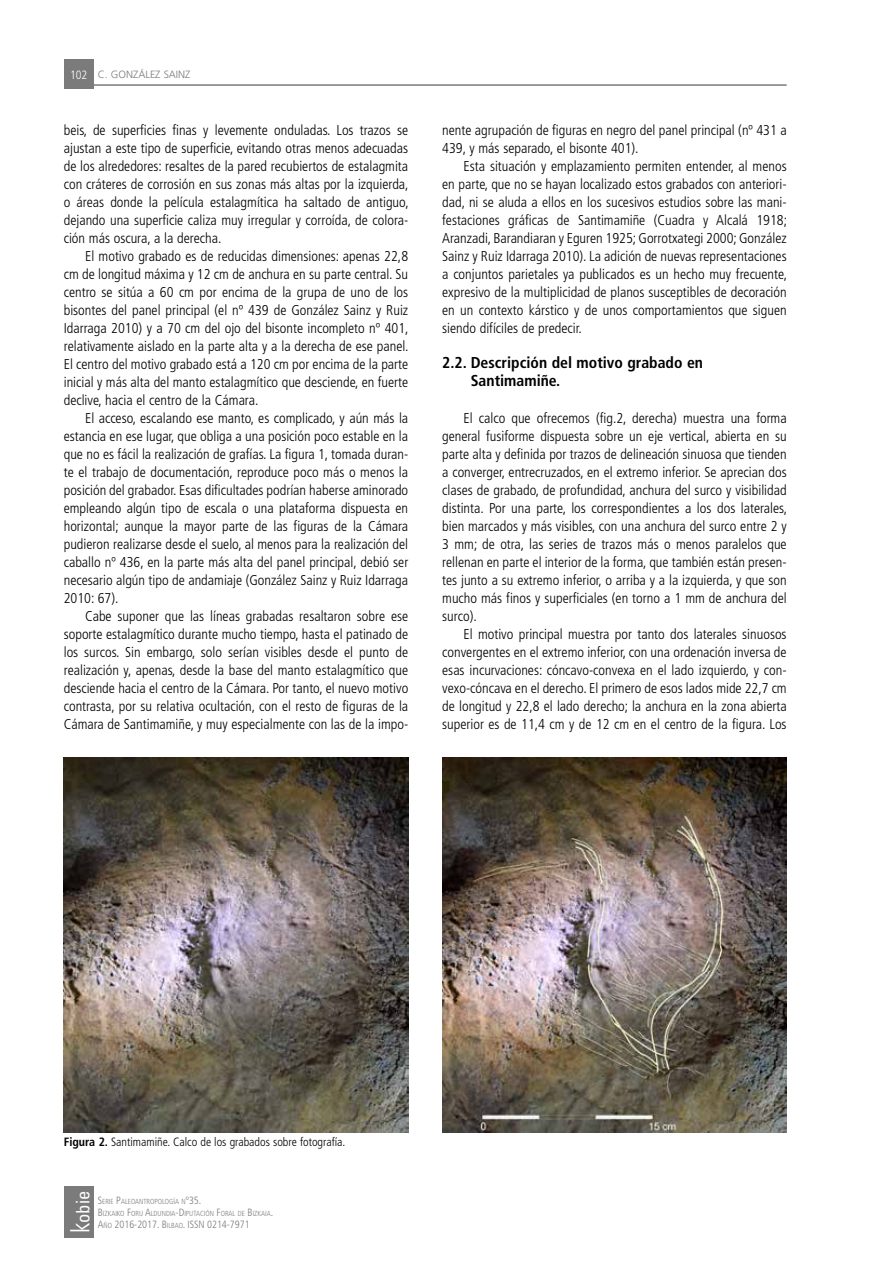
<style>
.page{position:relative;width:893px;height:1263px;background:#fff}
.page>*{position:absolute;margin:0;border:0;box-sizing:border-box;transform-origin:0 0}
.t1{font:300 condensed 26.55px "Univers";color:#fff}
.t2{font:condensed 18.6px "Univers";color:#fff}
.t3{font:700 condensed 15.75px/18px "Frutiger";color:#000}
.t4{font:300 condensed 14.25px/18px "Frutiger";color:#000;text-align:justify}
.t5{font:300 condensed 12px "Frutiger";color:#000}
.t6{font:300 condensed 10.5px "Frutiger";color:#7c7b7b}
.t7{font:300 10.5px "Frutiger";color:#7c7b7b}
.t8{font:300 condensed 7.35px/12px "Frutiger";color:#7c7b7b}
.s1{font-stretch:condensed;font-size:12px;color:#fff}
.s2{font-weight:700}
.s3{font-size:10.5px}
.s4{font-size:7.35px}
</style>
<div class="page">
<div style="left:64px;top:60px;width:30px;height:29px;background:#7c7b7b"></div>
<div style="left:64px;top:1186px;width:30px;height:51px;background:#7c7b7b"></div>
<hr style="left:94px;top:84px;width:693px;height:2px;background:#7c7b7b">
<img style="left:442px;top:757px;width:345px;height:376px">
<img style="left:64px;top:757px;width:344px;height:376px">
<p class="t7" style="left:70px;top:69px;width:122px"><span class="s1">102</span> C. GONZÁLEZ SAINZ</p>
<p class="t4" style="left:64px;top:121px;width:346px">beis, de superficies finas y levemente onduladas. Los trazos se ajustan a este tipo de superficie, evitando otras menos adecuadas de los alrededores: resaltes de la pared recubiertos de estalagmita con cráteres de corrosión en sus zonas más altas por la izquierda, o áreas donde la película estalagmítica ha saltado de antiguo, dejando una superficie caliza muy irregular y corroída, de colora&shy;ción más oscura, a la derecha.</p>
<p class="t4" style="left:64px;top:247px;width:346px;text-indent:21px">El motivo grabado es de reducidas dimensiones: apenas 22,8 cm de longitud máxima y 12 cm de anchura en su parte central. Su centro se sitúa a 60 cm por encima de la grupa de uno de los bisontes del panel principal (el nº 439 de González Sainz y Ruiz Idarraga 2010) y a 70 cm del ojo del bisonte incompleto nº 401, relativamente aislado en la parte alta y a la derecha de ese panel.<br>El centro del motivo grabado está a 120 cm por encima de la parte inicial y más alta del manto estalagmítico que desciende, en fuerte declive, hacia el centro de la Cámara.</p>
<p class="t4" style="left:64px;top:409px;width:346px;text-indent:21px">El acceso, escalando ese manto, es complicado, y aún más la estancia en ese lugar, que obliga a una posición poco estable en la que no es fácil la realización de grafías. La figura 1, tomada duran&shy;te el trabajo de documentación, reproduce poco más o menos la posición del grabador. Esas dificultades podrían haberse aminorado empleando algún tipo de escala o una plataforma dispuesta en horizontal; aunque la mayor parte de las figuras de la Cámara pudieron realizarse desde el suelo, al menos para la realización del caballo nº 436, en la parte más alta del panel principal, debió ser necesario algún tipo de andamiaje (González Sainz y Ruiz Idarraga 2010: 67).</p>
<p class="t4" style="left:64px;top:607px;width:346px;text-indent:21px">Cabe suponer que las líneas grabadas resaltaron sobre ese soporte estalagmítico durante mucho tiempo, hasta el patinado de los surcos. Sin embargo, solo serían visibles desde el punto de realización y, apenas, desde la base del manto estalagmítico que desciende hacia el centro de la Cámara. Por tanto, el nuevo motivo contrasta, por su relativa ocultación, con el resto de figuras de la Cámara de Santimamiñe, y muy especialmente con las de la impo-</p>
<p class="t4" style="left:442px;top:121px;width:346px">nente agrupación de figuras en negro del panel principal (nº 431 a<br>439, y más separado, el bisonte 401).</p>
<p class="t4" style="left:442px;top:157px;width:346px;text-indent:21px">Esta situación y emplazamiento permiten entender, al menos en parte, que no se hayan localizado estos grabados con anteriori&shy;dad, ni se aluda a ellos en los sucesivos estudios sobre las mani&shy;festaciones gráficas de Santimamiñe (Cuadra y Alcalá 1918; Aranzadi, Barandiaran y Eguren 1925; Gorrotxategi 2000; González Sainz y Ruiz Idarraga 2010). La adición de nuevas representaciones a conjuntos parietales ya publicados es un hecho muy frecuente, expresivo de la multiplicidad de planos susceptibles de decoración en un contexto kárstico y de unos comportamientos que siguen siendo difíciles de predecir.</p>
<p class="t3" style="left:471px;top:354px;width:234px;text-indent:-28px">2.2. Descripción del motivo grabado en<br>Santimamiñe.</p>
<p class="t4" style="left:442px;top:409px;width:346px;text-indent:21px">El calco que ofrecemos (fig.2, derecha) muestra una forma general fusiforme dispuesta sobre un eje vertical, abierta en su parte alta y definida por trazos de delineación sinuosa que tienden a converger, entrecruzados, en el extremo inferior. Se aprecian dos clases de grabado, de profundidad, anchura del surco y visibilidad distinta. Por una parte, los correspondientes a los dos laterales, bien marcados y más visibles, con una anchura del surco entre 2 y 3 mm; de otra, las series de trazos más o menos paralelos que rellenan en parte el interior de la forma, que también están presen&shy;tes junto a su extremo inferior, o arriba y a la izquierda, y que son mucho más finos y superficiales (en torno a 1 mm de anchura del surco).</p>
<p class="t4" style="left:442px;top:625px;width:346px;text-indent:21px">El motivo principal muestra por tanto dos laterales sinuosos convergentes en el extremo inferior, con una ordenación inversa de esas incurvaciones: cóncavo-convexa en el lado izquierdo, y con&shy;vexo-cóncava en el derecho. El primero de esos lados mide 22,7 cm de longitud y 22,8 el lado derecho; la anchura en la zona abierta superior es de 11,4 cm y de 12 cm en el centro de la figura. Los</p>
<p class="t5" style="left:64px;top:1135px;width:283px"><span class="s2">Figura 2.</span> Santimamiñe. Calco de los grabados sobre fotografía.</p>
<h2 class="t2" style="left:71px;top:1223px;width:33px;rotate:-90deg">obie</h2>
<p class="t8" style="left:98px;top:1195px;width:177px"><span class="s3">S</span>ERIE <span class="s3">P</span>ALEOANTROPOLOGÍA N<span class="s3">º35.<br>B</span>IZKAIKO <span class="s3">F</span>ORU <span class="s3">A</span>LDUNDIA<span class="s3">-D</span>IPUTACIÓN <span class="s3">F</span>ORAL DE <span class="s3">B</span>IZKAIA<span class="s3">.</span></p>
<h1 class="t1" style="left:64px;top:1233px;width:12px;rotate:-90deg">k</h1>
<p class="t6" style="left:98px;top:1218px;width:153px">A<span class="s4">ÑO</span> 2016-2017. B<span class="s4">ILBAO</span>. ISSN 0214-7971</p>
</div>
